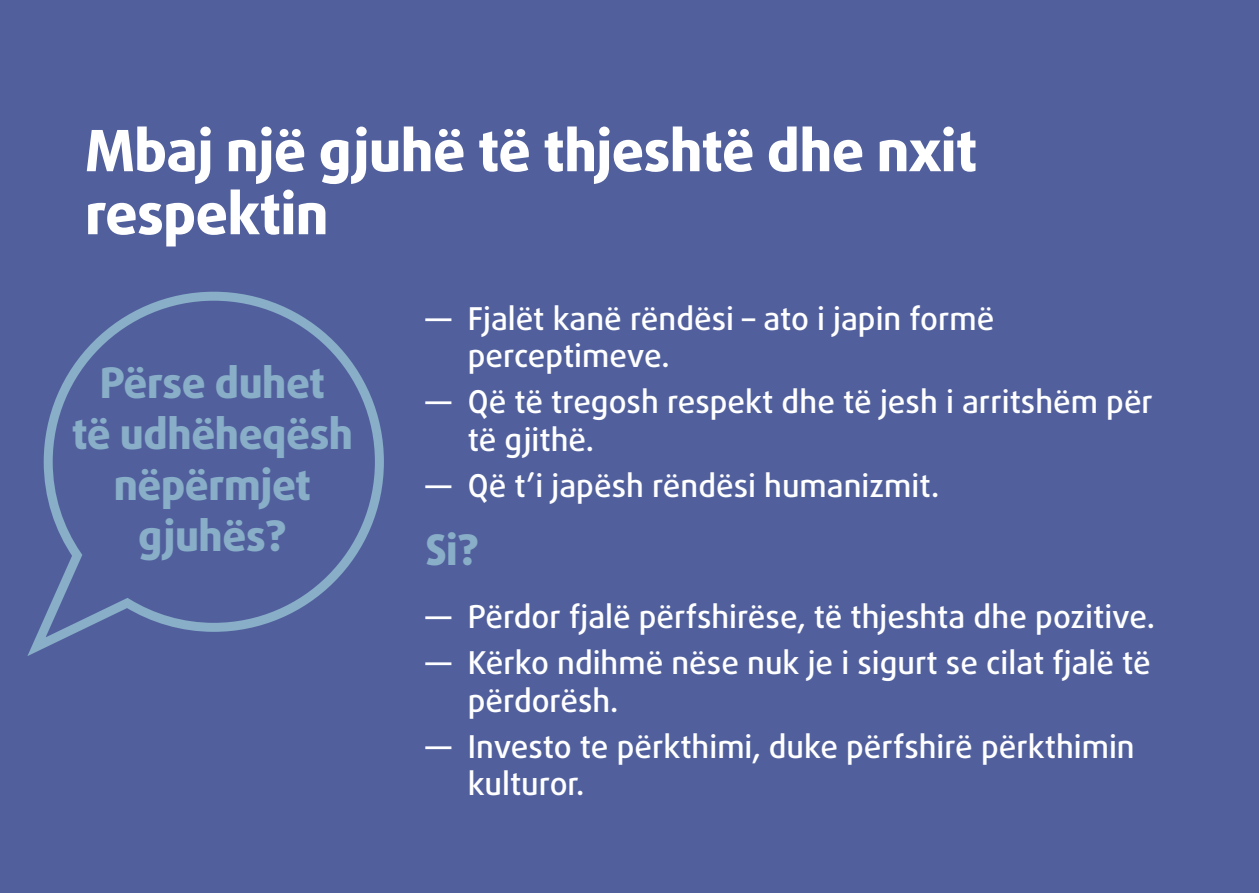
<style>
.page{position:relative;width:1259px;height:893px;background:#51609d}
.page>*{position:absolute;margin:0;border:0;box-sizing:border-box;transform-origin:0 0}
.Headline{font:800 57px/63px "Daxline Pro";letter-spacing:-.01em;color:#fff}
.Highlights_question{font:800 42px/51px "Daxline Pro";letter-spacing:-.01em;color:#89aec8;text-align:center}
.HOW{font:800 42px "Daxline Pro";color:#89aec8}
.t1{font:500 31.5px/37.5px "Daxline Pro";color:#fff}
</style>
<div class="page">
<svg style="left:27px;top:291px;width:357px;height:365px"></svg>
<p class="Headline" style="left:85px;top:120px;width:894px">Mbaj një gjuhë të thjeshtë dhe nxit respektin</p>
<p class="Highlights_question" style="left:72px;top:358px;width:283px">Përse duhet<br>të udhëheqësh nëpërmjet gjuhës?</p>
<p class="t1" style="left:468px;top:300px;width:528px;text-indent:-43px">― Fjalët kanë rëndësi – ato i japin formë perceptimeve.</p>
<p class="t1" style="left:468px;top:384px;width:686px;text-indent:-43px">― Që të tregosh respekt dhe të jesh i arritshëm për të gjithë.</p>
<p class="t1" style="left:425px;top:467px;width:516px">― Që t’i japësh rëndësi humanizmit.</p>
<p class="HOW" style="left:425px;top:522px;width:55px">Si?</p>
<p class="t1" style="left:425px;top:598px;width:731px">― Përdor fjalë përfshirëse, të thjeshta dhe pozitive.</p>
<p class="t1" style="left:468px;top:644px;width:684px;text-indent:-43px">― Kërko ndihmë nëse nuk je i sigurt se cilat fjalë të përdorësh.</p>
<p class="t1" style="left:468px;top:728px;width:668px;text-indent:-43px">― Investo te përkthimi, duke përfshirë përkthimin kulturor.</p>
</div>
